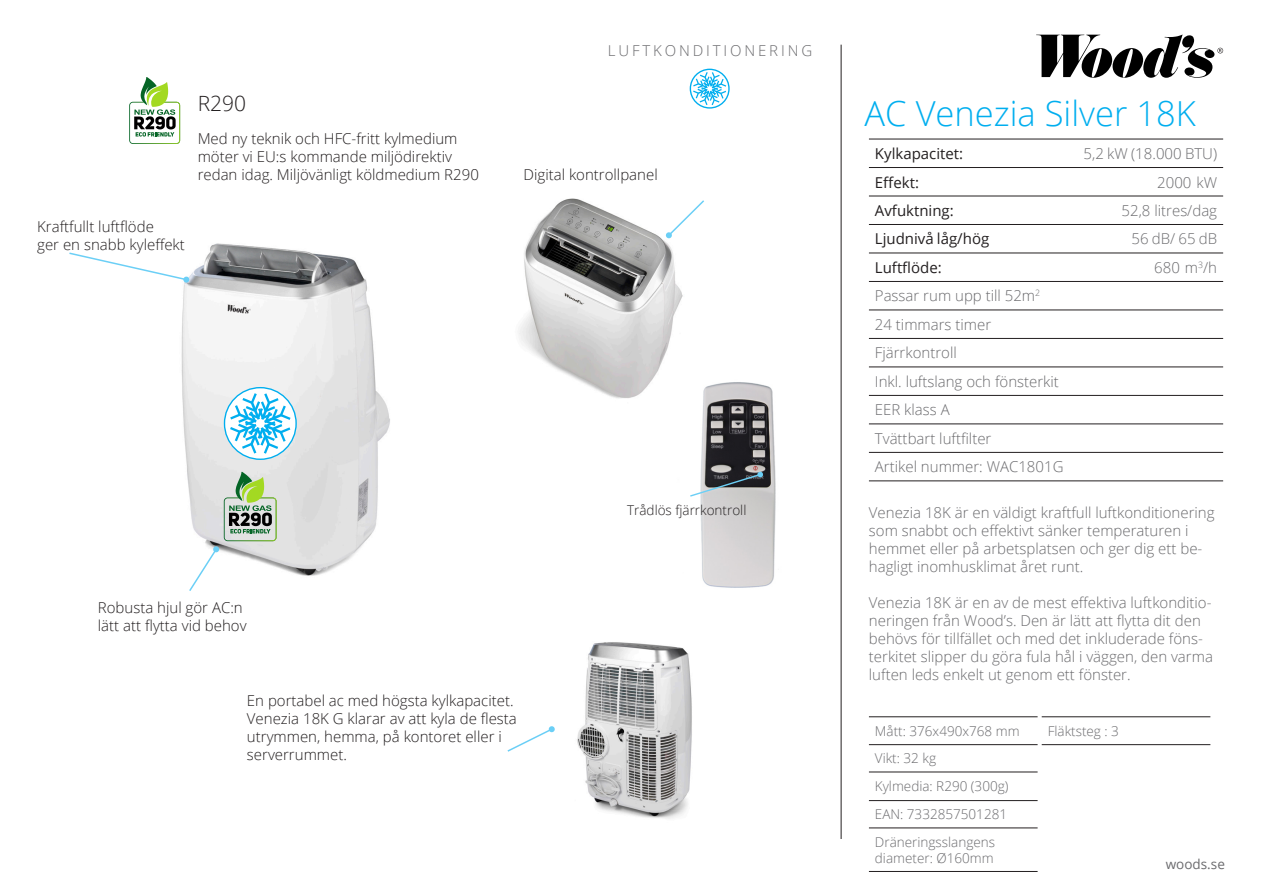
<style>
.page{position:relative;width:1263px;height:893px;background:#fff}
.page>*{position:absolute;margin:0;border:0;box-sizing:border-box;transform-origin:0 0}
.t1{font:300 34.5px "Open Sans";color:#00aeef}
.t2{font:300 21px "Open Sans";color:#231f20}
.t3{font:300 15px/18px "Open Sans";color:#6b6b6e}
.t4{font:300 15px/18px "Open Sans";color:#231f20}
.t5{font:15px "Open Sans";color:#231f20}
.t6{font:300 15px "Open Sans";letter-spacing:.19em;color:#6b6b6e}
.t7{font:300 13.5px/16.2px "Open Sans";color:#6b6b6e}
.t8{font:300 13.5px "Open Sans";color:#231f20}
.t9{font:13.5px "Open Sans";color:#6b6b6e}
</style>
<div class="page">
<img style="left:181px;top:243px;width:209px;height:333px">
<img style="left:519px;top:198px;width:164px;height:201px">
<img style="left:577px;top:642px;width:115px;height:177px">
<hr style="left:869px;top:139px;width:354px;height:1px;background:#231f20">
<hr style="left:869px;top:167px;width:354px;height:1px;background:#231f20">
<hr style="left:869px;top:196px;width:354px;height:1px;background:#231f20">
<hr style="left:869px;top:224px;width:354px;height:1px;background:#231f20">
<hr style="left:869px;top:253px;width:354px;height:1px;background:#231f20">
<hr style="left:869px;top:281px;width:354px;height:1px;background:#231f20">
<hr style="left:869px;top:310px;width:354px;height:1px;background:#231f20">
<hr style="left:869px;top:338px;width:354px;height:1px;background:#231f20">
<hr style="left:869px;top:367px;width:354px;height:1px;background:#231f20">
<hr style="left:869px;top:395px;width:354px;height:1px;background:#231f20">
<hr style="left:869px;top:424px;width:354px;height:1px;background:#231f20">
<hr style="left:869px;top:452px;width:354px;height:1px;background:#231f20">
<hr style="left:869px;top:481px;width:354px;height:1px;background:#231f20">
<svg style="left:224px;top:388px;width:72px;height:71px"></svg>
<div style="left:224px;top:387px;width:73px;height:73px;border:1px solid #00aeef;border-radius:50%"></div>
<svg style="left:230px;top:393px;width:61px;height:61px"></svg>
<svg style="left:690px;top:69px;width:39px;height:39px"></svg>
<div style="left:690px;top:69px;width:40px;height:40px;border:1px solid #00aeef;border-radius:50%"></div>
<svg style="left:693px;top:72px;width:33px;height:33px"></svg>
<svg style="left:69px;top:251px;width:121px;height:32px"></svg>
<hr style="left:841px;top:45px;width:1px;height:794px;background:#231f20">
<hr style="left:869px;top:716px;width:168px;height:1px;background:#231f20">
<hr style="left:869px;top:744px;width:168px;height:1px;background:#231f20">
<hr style="left:869px;top:772px;width:168px;height:1px;background:#231f20">
<hr style="left:869px;top:800px;width:168px;height:1px;background:#231f20">
<hr style="left:869px;top:828px;width:168px;height:1px;background:#231f20">
<hr style="left:869px;top:871px;width:168px;height:1px;background:#231f20">
<hr style="left:1042px;top:716px;width:168px;height:1px;background:#231f20">
<hr style="left:1042px;top:744px;width:168px;height:1px;background:#231f20">
<img style="left:672px;top:361px;width:104px;height:227px">
<svg style="left:689px;top:471px;width:74px;height:27px;background:#8a8f93"></svg>
<svg style="left:667px;top:199px;width:37px;height:38px"></svg>
<div style="left:666px;top:232px;width:6px;height:7px;background:#6bcff6;border-radius:50%"></div>
<svg style="left:188px;top:472px;width:89px;height:119px"></svg>
<svg style="left:129px;top:77px;width:51px;height:67px"></svg>
<svg style="left:1036px;top:34px;width:187px;height:44px"></svg>
<svg style="left:507px;top:730px;width:46px;height:22px"></svg>
<div style="left:548px;top:726px;width:7px;height:6px;background:#6bcff6;border-radius:3px"></div>
<p class="t2" style="left:198px;top:89px;width:50px">R290</p>
<p class="t4" style="left:198px;top:129px;width:283px">Med ny teknik och HFC-fritt kylmedium möter vi EU:s kommande miljödirektiv redan idag. Miljövänligt köldmedium R290</p>
<p class="t4" style="left:37px;top:217px;width:118px">Kraftfullt luftflöde</p>
<p class="t4" style="left:37px;top:235px;width:149px">ger en snabb kyleffekt</p>
<p class="t6" style="left:608px;top:40px;width:206px">LUFTKONDITIONERING</p>
<p class="t4" style="left:523px;top:165px;width:136px">Digital kontrollpanel</p>
<p class="t4" style="left:98px;top:598px;width:146px">Robusta hjul gör AC:n</p>
<p class="t4" style="left:98px;top:616px;width:150px">lätt att flytta vid behov</p>
<p class="t4" style="left:247px;top:691px;width:271px">En portabel ac med högsta kylkapacitet.<br>Venezia 18K G klarar av att kyla de flesta utrymmen, hemma, på kontoret eller i serverrummet.</p>
<p class="t8" style="left:627px;top:501px;width:121px">Trådlös fjärrkontroll</p>
<p class="t1" style="left:864px;top:90px;width:333px">AC Venezia Silver 18K</p>
<p class="t5" style="left:875px;top:143px;width:90px">Kylkapacitet:</p>
<p class="t3" style="left:1083px;top:144px;width:135px">5,2 kW (18.000 BTU)</p>
<p class="t5" style="left:875px;top:172px;width:46px">Effekt:</p>
<p class="t3" style="left:1157px;top:173px;width:61px">2000 kW</p>
<p class="t5" style="left:875px;top:200px;width:80px">Avfuktning:</p>
<p class="t3" style="left:1121px;top:201px;width:97px">52,8 litres/dag</p>
<p class="t5" style="left:875px;top:229px;width:116px">Ljudnivå låg/hög</p>
<p class="t3" style="left:1131px;top:230px;width:87px">56 dB/ 65 dB</p>
<p class="t5" style="left:875px;top:257px;width:68px">Luftflöde:</p>
<p class="t3" style="left:1154px;top:258px;width:64px">680 m<sup>3</sup>/h</p>
<p class="t3" style="left:875px;top:287px;width:167px">Passar rum upp till 52m<sup>2</sup></p>
<p class="t3" style="left:875px;top:315px;width:118px">24 timmars timer</p>
<p class="t3" style="left:875px;top:344px;width:83px">Fjärrkontroll</p>
<p class="t3" style="left:875px;top:372px;width:186px">Inkl. luftslang och fönsterkit</p>
<p class="t3" style="left:875px;top:401px;width:76px">EER klass A</p>
<p class="t3" style="left:875px;top:429px;width:118px">Tvättbart luftfilter</p>
<p class="t3" style="left:875px;top:457px;width:190px">Artikel nummer: WAC1801G</p>
<p class="t3" style="left:869px;top:503px;width:347px">Venezia 18K är en väldigt kraftfull luftkonditionering som snabbt och effektivt sänker temperaturen i hemmet eller på arbetsplatsen och ger dig ett be&shy;hagligt inomhusklimat året runt.</p>
<p class="t3" style="left:869px;top:593px;width:345px">Venezia 18K är en av de mest effektiva luftkonditio&shy;neringen från Wood’s. Den är lätt att flytta dit den behövs för tillfället och med det inkluderade föns&shy;terkitet slipper du göra fula hål i väggen, den varma luften leds enkelt ut genom ett fönster.</p>
<p class="t7" style="left:875px;top:722px;width:146px">Mått: 376x490x768 mm</p>
<p class="t7" style="left:875px;top:750px;width:63px">Vikt: 32 kg</p>
<p class="t7" style="left:875px;top:777px;width:135px">Kylmedia: R290 (300g)</p>
<p class="t7" style="left:875px;top:806px;width:134px">EAN: 7332857501281</p>
<p class="t7" style="left:875px;top:833px;width:122px">Dräneringsslangens diameter: Ø160mm</p>
<p class="t7" style="left:1048px;top:722px;width:73px">Fläktsteg : 3</p>
<p class="t9" style="left:1166px;top:855px;width:61px">woods.se</p>
</div>
